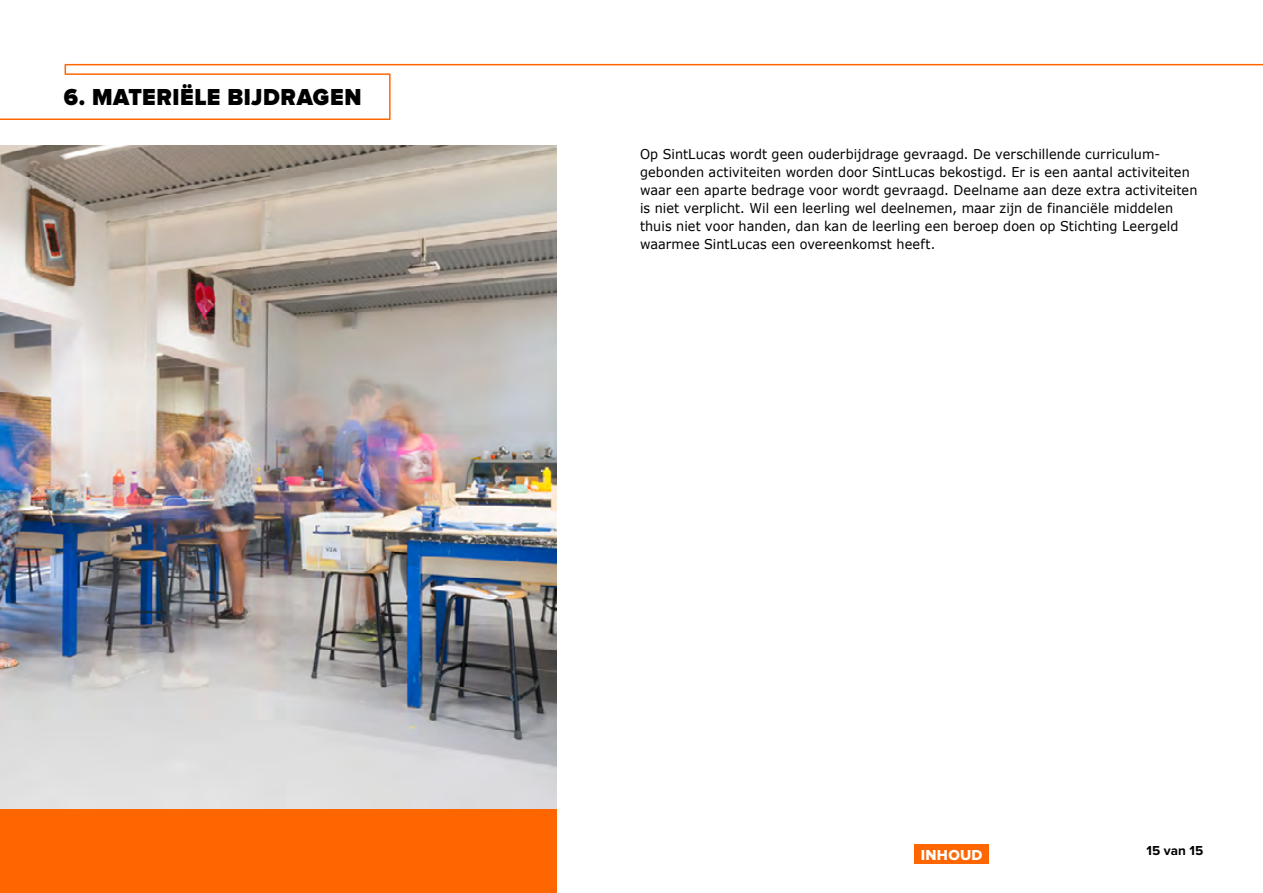
<style>
.page{position:relative;width:1263px;height:893px;background:#fff}
.page>*{position:absolute;margin:0;border:0;box-sizing:border-box;transform-origin:0 0}
.t1{font:900 24px "Proxima Nova";letter-spacing:.025em;color:#000;scale:.95 1}
.t2{font:15px "Proxima Nova Extrabld";letter-spacing:.02em;color:#fff}
.t3{font:13.5px/18px "Verdana";letter-spacing:.005em;color:#000;scale:.95 1}
.t4{font:700 13.5px "Proxima Nova";letter-spacing:.01em;color:#000}
</style>
<div class="page">
<div style="left:0;top:808px;width:557px;height:85px;background:#f60"></div>
<img style="left:0;top:145px;width:557px;height:663px">
<svg style="left:0;top:63px;width:1263px;height:57px"></svg>
<div style="left:914px;top:845px;width:75px;height:19px;background:#f60"></div>
<h1 class="t1" style="left:64px;top:83px;width:315px">6. MATERIËLE BIJDRAGEN</h1>
<p class="t3" style="left:640px;top:145px;width:588px">Op SintLucas wordt geen ouderbijdrage gevraagd. De verschillende curriculum&shy;gebonden activiteiten worden door SintLucas bekostigd. Er is een aantal activiteiten waar een aparte bedrage voor wordt gevraagd. Deelname aan deze extra activiteiten is niet verplicht. Wil een leerling wel deelnemen, maar zijn de financiële middelen thuis niet voor handen, dan kan de leerling een beroep doen op Stichting Leergeld waarmee SintLucas een overeenkomst heeft.</p>
<p class="t2" style="left:921px;top:847px;width:63px">INHOUD</p>
<p class="t4" style="left:1146px;top:842px;width:59px">15 van 15</p>
</div>
